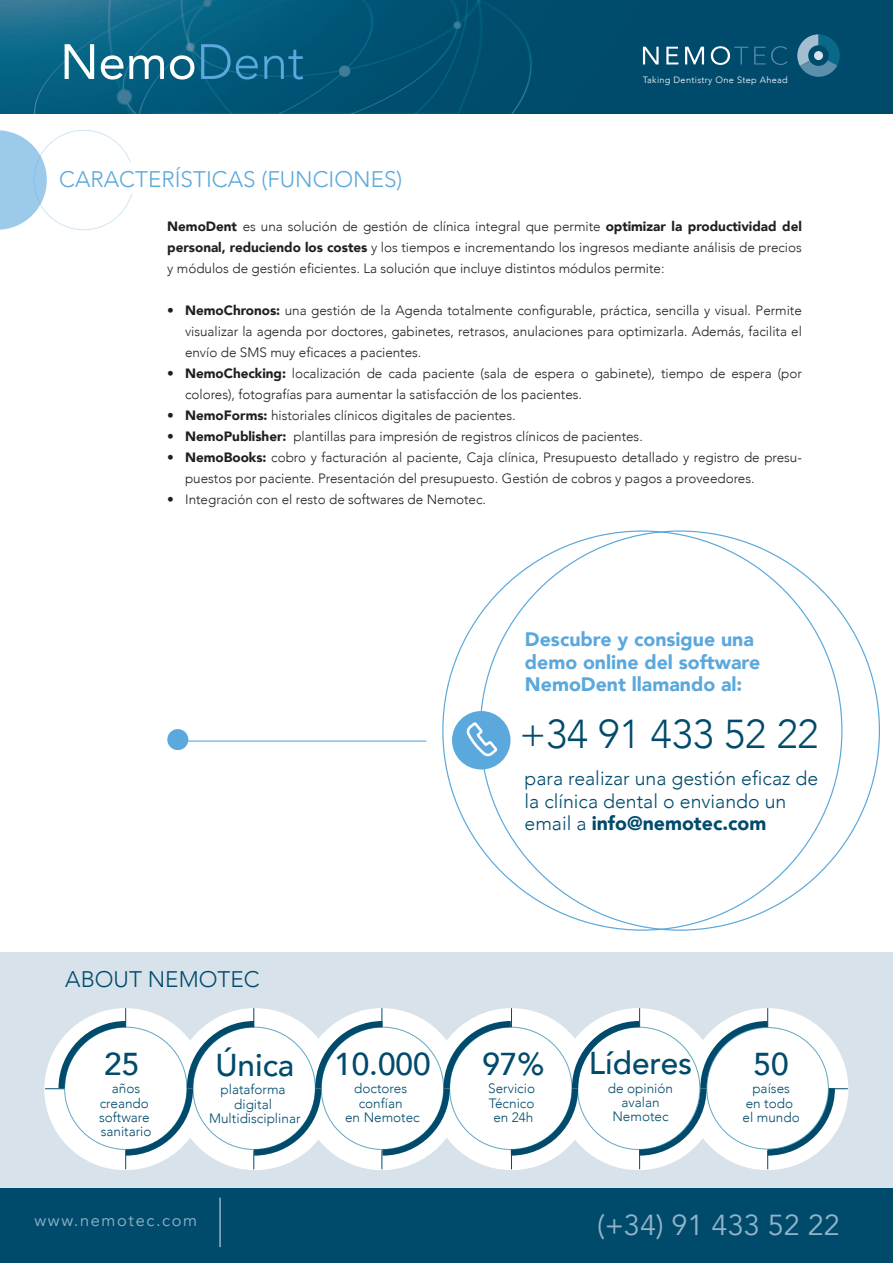
<style>
.page{position:relative;width:893px;height:1263px;background:#fff}
.page>*{position:absolute;margin:0;border:0;box-sizing:border-box;transform-origin:0 0}
.t1{font:300 40.35px "Avenir";color:#004b6c}
.t2{font:500 31.65px "Avenir";color:#004b6c}
.t3{font:28.8px "Avenir";color:#94b3c8}
.t4{font:300 22.5px "Avenir";color:#5ba8dc}
.t5{font:300 22.5px "Avenir";color:#004b6c}
.t6{font:300 19.5px/22.5px "Avenir";color:#004b6c}
.t7{font:900 19.5px/22.5px "Avenir";color:#5ba8dc}
.t8{font:16.35px "Avenir";letter-spacing:.1em;color:#94b3c8}
.t9{font:300 13.5px/21px "Avenir";letter-spacing:-.005em;color:#231f20;text-align:justify}
.t10{font:300 13.5px/14.1px "Avenir";color:#004b6c;text-align:center}
.t11{font:300 9.15px "Avenir";letter-spacing:.035em;color:#fff}
.s1{font-weight:900}
</style>
<div class="page">
<div style="left:0;top:953px;width:893px;height:240px;background:#d7e2ea"></div>
<div style="left:0;top:1188px;width:893px;height:75px;background:#004b6c"></div>
<hr style="left:219px;top:1197px;width:2px;height:50px;background:#94b3c8">
<svg style="left:45px;top:1008px;width:803px;height:161px;background:#e6edf1"></svg>
<svg style="left:0;top:130px;width:132px;height:100px"></svg>
<img style="left:0;top:0;width:893px;height:114px">
<svg style="left:643px;top:47px;width:16px;height:17px"></svg>
<svg style="left:666px;top:47px;width:12px;height:17px"></svg>
<svg style="left:685px;top:47px;width:19px;height:17px"></svg>
<svg style="left:711px;top:46px;width:37px;height:19px"></svg>
<svg style="left:754px;top:46px;width:33px;height:19px"></svg>
<svg style="left:797px;top:34px;width:43px;height:43px;background:#3a7995"></svg>
<svg style="left:65px;top:44px;width:29px;height:35px"></svg>
<svg style="left:101px;top:55px;width:22px;height:25px"></svg>
<svg style="left:129px;top:55px;width:35px;height:24px"></svg>
<svg style="left:170px;top:55px;width:24px;height:25px"></svg>
<svg style="left:201px;top:44px;width:57px;height:36px;background:#196e94"></svg>
<svg style="left:264px;top:50px;width:39px;height:30px"></svg>
<div style="left:452px;top:711px;width:58px;height:58px;background:#5ba8dc;border-radius:50%"></div>
<svg style="left:466px;top:722px;width:31px;height:35px"></svg>
<hr style="left:178px;top:740px;width:248px;height:2px;background:#5ba8dc">
<div style="left:167px;top:729px;width:21px;height:21px;background:#5ba8dc;border-radius:50%"></div>
<h3 class="t4" style="left:59px;top:166px;width:345px">CARACTERÍSTICAS (FUNCIONES)</h3>
<p class="t11" style="left:643px;top:75px;width:147px">Taking Dentistry One Step Ahead</p>
<p class="t9" style="left:167px;top:216px;width:636px"><span class="s1">NemoDent</span> es una solución de gestión de clínica integral que permite <span class="s1">optimizar la productividad del personal, reduciendo los costes</span> y los tiempos e incrementando los ingresos mediante análisis de precios y módulos de gestión eficientes. La solución que incluye distintos módulos permite:</p>
<p class="t9" style="left:185px;top:300px;width:618px;text-indent:-18px">• <span class="s1">NemoChronos:</span> una gestión de la Agenda totalmente configurable, práctica, sencilla y visual. Permite visualizar la agenda por doctores, gabinetes, retrasos, anulaciones para optimizarla. Además, facilita el envío de SMS muy eficaces a pacientes.</p>
<p class="t9" style="left:185px;top:363px;width:618px;text-indent:-18px">• <span class="s1">NemoChecking:</span> localización de cada paciente (sala de espera o gabinete), tiempo de espera (por colores), fotografías para aumentar la satisfacción de los pacientes.</p>
<p class="t9" style="left:167px;top:405px;width:350px">• <span class="s1">NemoForms:</span> historiales clínicos digitales de pacientes.</p>
<p class="t9" style="left:167px;top:426px;width:477px">• <span class="s1">NemoPublisher:</span> plantillas para impresión de registros clínicos de pacientes.</p>
<p class="t9" style="left:185px;top:447px;width:618px;text-indent:-18px">• <span class="s1">NemoBooks:</span> cobro y facturación al paciente, Caja clínica, Presupuesto detallado y registro de presu&shy;puestos por paciente. Presentación del presupuesto. Gestión de cobros y pagos a proveedores.</p>
<p class="t9" style="left:167px;top:489px;width:320px">• Integración con el resto de softwares de Nemotec.</p>
<h3 class="t7" style="left:525px;top:628px;width:237px">Descubre y consigue una demo online del software<br>NemoDent llamando al:</h3>
<h1 class="t1" style="left:519px;top:711px;width:301px">+34 91 433 52 22</h1>
<h3 class="t6" style="left:524px;top:767px;width:295px">para realizar una gestión eficaz de la clínica dental o enviando un email a <span class="s1">info@nemotec.com</span></h3>
<h3 class="t5" style="left:65px;top:965px;width:196px">ABOUT NEMOTEC</h3>
<h2 class="t2" style="left:104px;top:1036px;width:37px">25</h2>
<p class="t10" style="left:99px;top:1082px;width:54px">años creando software sanitario</p>
<h2 class="t2" style="left:215px;top:1037px;width:80px">Única</h2>
<p class="t10" style="left:209px;top:1083px;width:93px">plataforma digital<br>Multidisciplinar</p>
<h2 class="t2" style="left:334px;top:1036px;width:98px">10.000</h2>
<p class="t10" style="left:345px;top:1082px;width:76px">doctores confían<br>en Nemotec</p>
<h2 class="t2" style="left:482px;top:1036px;width:64px">97%</h2>
<p class="t10" style="left:488px;top:1082px;width:48px">Servicio<br>Técnico en 24h</p>
<h2 class="t2" style="left:589px;top:1036px;width:105px">Líderes</h2>
<p class="t10" style="left:608px;top:1081px;width:67px">de opinión avalan<br>Nemotec</p>
<h2 class="t2" style="left:754px;top:1036px;width:37px">50</h2>
<p class="t10" style="left:743px;top:1082px;width:59px">países<br>en todo el mundo</p>
<p class="t8" style="left:34px;top:1210px;width:164px">www.nemotec.com</p>
<h3 class="t3" style="left:597px;top:1208px;width:244px">(+34) 91 433 52 22</h3>
</div>
